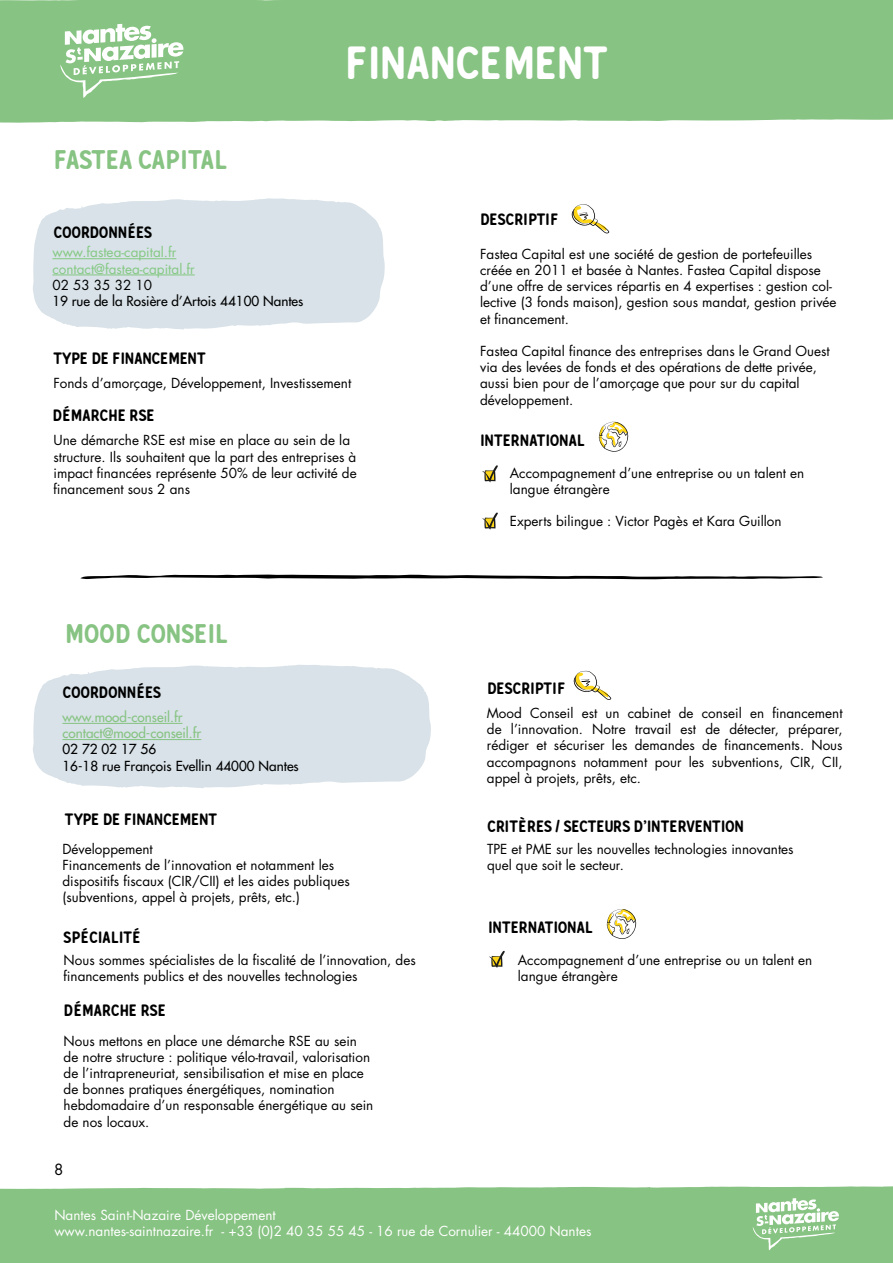
<style>
.page{position:relative;width:893px;height:1263px;background:#fff}
.page>*{position:absolute;margin:0;border:0;box-sizing:border-box;transform-origin:0 0}
.t1{font:46.5px "Gunnar";color:#fff}
.t2{font:27px "Gunnar";color:#87c382}
.t3{font:16.5px "Gunnar";color:#000}
.t4{font:15px "Futura Std";color:#000}
.t5{font:13.5px/16.2px "Futura Std";color:#000}
.t6{font:13.5px/16.2px "Futura Std";color:#fff}
.t7{font:500 13.5px/16.2px "Futura Std";color:#000}
.t8{font:13.5px/16.2px "Futura Std";color:#84c882}
.t9{font:500 13.5px/16.2px "Futura Std";color:#87c382}
</style>
<div class="page">
<div style="left:0;top:1186px;width:883px;height:77px;background:#87c382"></div>
<svg style="left:883px;top:1186px;width:10px;height:77px"></svg>
<svg style="left:753px;top:1198px;width:86px;height:52px"></svg>
<svg style="left:33px;top:198px;width:352px;height:132px;background:#dbe4ea"></svg>
<hr style="left:52px;top:258px;width:124px;height:1px;background:#84c882">
<hr style="left:52px;top:275px;width:143px;height:1px;background:#84c882">
<svg style="left:572px;top:204px;width:37px;height:29px"></svg>
<svg style="left:80px;top:574px;width:743px;height:5px"></svg>
<div style="left:0;top:0;width:893px;height:123px;background:#87c382"></div>
<svg style="left:60px;top:24px;width:123px;height:74px"></svg>
<svg style="left:599px;top:422px;width:29px;height:30px"></svg>
<svg style="left:482px;top:465px;width:16px;height:17px"></svg>
<svg style="left:482px;top:512px;width:16px;height:18px"></svg>
<svg style="left:33px;top:664px;width:398px;height:124px;background:#dbe4ea"></svg>
<hr style="left:62px;top:723px;width:120px;height:1px;background:#87c382">
<hr style="left:62px;top:739px;width:139px;height:1px;background:#87c382">
<svg style="left:607px;top:909px;width:29px;height:30px"></svg>
<svg style="left:489px;top:951px;width:16px;height:17px"></svg>
<svg style="left:574px;top:671px;width:37px;height:29px"></svg>
<h2 class="t2" style="left:53px;top:143px;width:175px">FASTEA CAPITAL</h2>
<p class="t3" style="left:53px;top:222px;width:100px">COORDONNÉES</p>
<h1 class="t1" style="left:344px;top:34px;width:265px">FINANCEMENT</h1>
<p class="t3" style="left:480px;top:209px;width:80px">DESCRIPTIF</p>
<p class="t8" style="left:52px;top:244px;width:144px">www.fastea-capital.fr contact@fastea-capital.fr</p>
<p class="t5" style="left:52px;top:277px;width:101px">02 53 35 32 10</p>
<p class="t7" style="left:52px;top:293px;width:252px">19 rue de la Rosière d’Artois 44100 Nantes</p>
<p class="t5" style="left:480px;top:246px;width:358px">Fastea Capital est une société de gestion de portefeuilles créée en 2011 et basée à Nantes. Fastea Capital dispose d’une offre de services répartis en 4 expertises : gestion col&shy;lective (3 fonds maison), gestion sous mandat, gestion privée et financement.</p>
<p class="t5" style="left:480px;top:343px;width:351px">Fastea Capital finance des entreprises dans le Grand Ouest via des levées de fonds et des opérations de dette privée, aussi bien pour de l’amorçage que pour sur du capital développement.</p>
<p class="t3" style="left:53px;top:348px;width:154px">TYPE DE FINANCEMENT</p>
<p class="t5" style="left:53px;top:375px;width:299px">Fonds d’amorçage, Développement, Investissement</p>
<p class="t3" style="left:52px;top:405px;width:104px">DÉMARCHE RSE</p>
<p class="t5" style="left:53px;top:432px;width:305px">Une démarche RSE est mise en place au sein de la structure. Ils souhaitent que la part des entreprises à impact financées représente 50% de leur activité de financement sous 2 ans</p>
<p class="t3" style="left:480px;top:429px;width:106px">INTERNATIONAL</p>
<p class="t5" style="left:510px;top:465px;width:296px">Accompagnement d’une entreprise ou un talent en langue étrangère</p>
<p class="t5" style="left:510px;top:513px;width:273px">Experts bilingue : Victor Pagès et Kara Guillon</p>
<h2 class="t2" style="left:65px;top:617px;width:164px">MOOD CONSEIL</h2>
<p class="t3" style="left:63px;top:682px;width:100px">COORDONNÉES</p>
<p class="t9" style="left:62px;top:709px;width:140px">www.mood-conseil.fr contact@mood-conseil.fr</p>
<p class="t7" style="left:62px;top:741px;width:238px">02 72 02 17 56<br>16-18 rue François Evellin 44000 Nantes</p>
<p class="t3" style="left:65px;top:809px;width:154px">TYPE DE FINANCEMENT</p>
<p class="t5" style="left:62px;top:841px;width:289px">Développement<br>Financements de l’innovation et notamment les dispositifs fiscaux (CIR/CII) et les aides publiques (subventions, appel à projets, prêts, etc.)</p>
<p class="t3" style="left:64px;top:927px;width:79px">SPÉCIALITÉ</p>
<p class="t5" style="left:64px;top:952px;width:354px">Nous sommes spécialistes de la fiscalité de l’innovation, des financements publics et des nouvelles technologies</p>
<p class="t3" style="left:64px;top:1000px;width:104px">DÉMARCHE RSE</p>
<p class="t5" style="left:64px;top:1033px;width:311px">Nous mettons en place une démarche RSE au sein de notre structure : politique vélo-travail, valorisation de l’intrapreneuriat, sensibilisation et mise en place de bonnes pratiques énergétiques, nomination hebdomadaire d’un responsable énergétique au sein de nos locaux.</p>
<p class="t3" style="left:487px;top:677px;width:80px">DESCRIPTIF</p>
<p class="t5" style="left:487px;top:705px;width:357px;text-align:justify">Mood Conseil est un cabinet de conseil en financement de l’innovation. Notre travail est de détecter, préparer, rédiger et sécuriser les demandes de financements. Nous accompagnons notamment pour les subventions, CIR, CII, appel à projets, prêts, etc.</p>
<p class="t3" style="left:487px;top:816px;width:259px">CRITÈRES / SECTEURS D’INTERVENTION</p>
<p class="t5" style="left:487px;top:841px;width:308px">TPE et PME sur les nouvelles technologies innovantes quel que soit le secteur.</p>
<p class="t3" style="left:488px;top:917px;width:106px">INTERNATIONAL</p>
<p class="t5" style="left:518px;top:952px;width:296px">Accompagnement d’une entreprise ou un talent en langue étrangère</p>
<p class="t4" style="left:54px;top:1160px;width:11px">8</p>
<p class="t6" style="left:54px;top:1207px;width:538px">Nantes Saint-Nazaire Développement<br>www.nantes-saintnazaire.fr - +33 (0)2 40 35 55 45 - 16 rue de Cornulier - 44000 Nantes</p>
</div>
